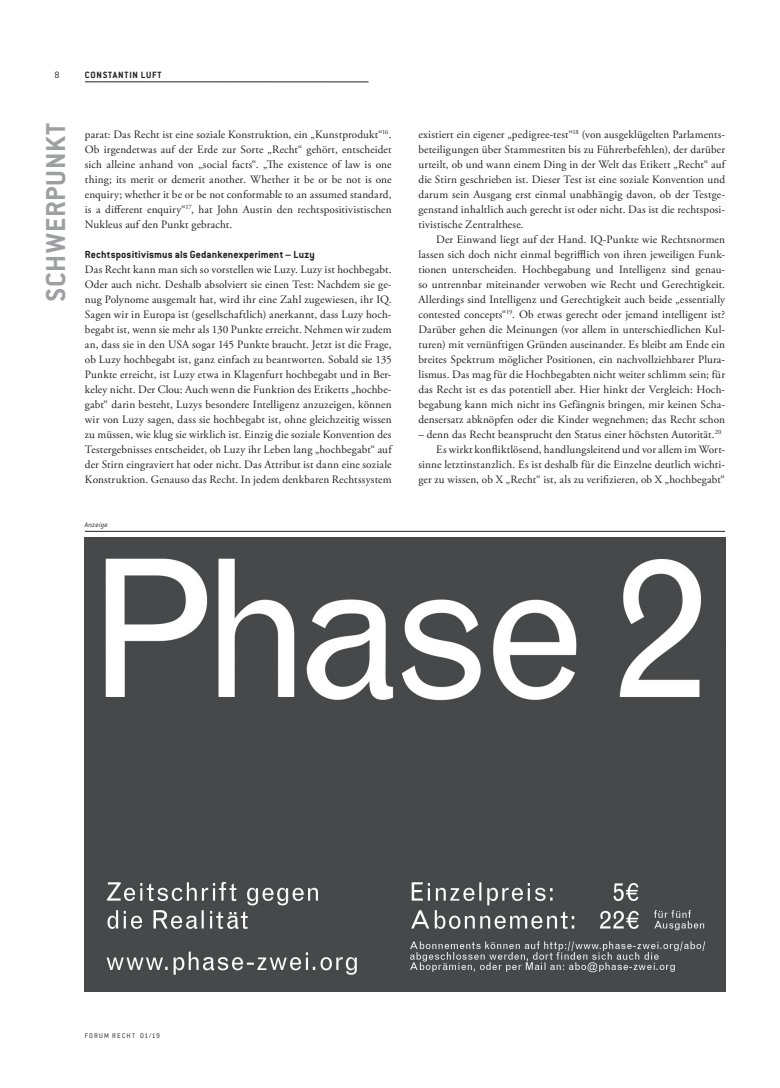
<style>
.page{position:relative;width:780px;height:1088px;background:#fff}
.page>*{position:absolute;margin:0;border:0;box-sizing:border-box;transform-origin:0 0}
.t1{font:700 30px "Conduit ITC";letter-spacing:.025em;color:#9d9fa2}
.t2{font:11.25px/15px "Adobe Garamond Pro";letter-spacing:.01em;color:#231f20;text-align:justify}
.t3{font:700 11.25px "Conduit ITC";letter-spacing:.01em;color:#231f20}
.t4{font:700 10px "Conduit ITC";letter-spacing:.08em;color:#231f20}
.t5{font:300 10px "Conduit ITC";color:#231f20}
.t6{font:300 7.5px "Conduit ITC";letter-spacing:.155em;color:#231f20}
.t7{font:italic 300 7.5px "Conduit ITC";letter-spacing:.02em;color:#231f20}
</style>
<div class="page">
<hr style="left:85px;top:81px;width:283px;height:1px;background:#231f20">
<img style="left:85px;top:537px;width:640px;height:454px">
<hr style="left:85px;top:531px;width:640px;height:1px;background:#231f20">
<p class="t5" style="left:55px;top:69px;width:7px">8</p>
<p class="t4" style="left:85px;top:68px;width:78px">CONSTANTIN LUFT</p>
<h1 class="t1" style="left:38px;top:302px;width:180px;rotate:-90deg">SCHWERPUNKT</h1>
<p class="t2" style="left:85px;top:127px;width:308px">parat: Das Recht ist eine soziale Konstruktion, ein „Kunstprodukt“<sup>16</sup>.<br>Ob irgendetwas auf der Erde zur Sorte „Recht“ gehört, entscheidet sich alleine anhand von „social facts“. „The existence of law is one thing; its merit or demerit another. Whether it be or be not is one enquiry; whether it be or be not conformable to an assumed standard, is a different enquiry“<sup>17</sup>, hat John Austin den rechtspositivistischen Nukleus auf den Punkt gebracht.</p>
<p class="t3" style="left:85px;top:247px;width:231px">Rechtspositivismus als Gedankenexperiment – Luzy</p>
<p class="t2" style="left:85px;top:262px;width:308px">Das Recht kann man sich so vorstellen wie Luzy. Luzy ist hochbegabt.<br>Oder auch nicht. Deshalb absolviert sie einen Test: Nachdem sie ge&shy;nug Polynome ausgemalt hat, wird ihr eine Zahl zugewiesen, ihr IQ.<br>Sagen wir in Europa ist (gesellschaftlich) anerkannt, dass Luzy hoch&shy;begabt ist, wenn sie mehr als 130 Punkte erreicht. Nehmen wir zudem an, dass sie in den USA sogar 14 5 Punkte braucht. Jetzt ist die Frage, ob Luzy hochbegabt ist, ganz einfach zu beantworten. Sobald sie 135<br>Punkte erreicht, ist Luzy etwa in Klagenfurt hochbegabt und in Ber&shy;keley nicht. Der Clou: Auch wenn die Funktion des Etiketts „hochbe&shy;gabt“ darin besteht, Luzys besondere Intelligenz anzuzeigen, können wir von Luzy sagen, dass sie hochbegabt ist, ohne gleichzeitig wissen zu müssen, wie klug sie wirklich ist. Einzig die soziale Konvention des Testergebnisses entscheidet, ob Luzy ihr Leben lang „hochbegabt“ auf der Stirn eingraviert hat oder nicht. Das Attribut ist dann eine soziale Konstruktion. Genauso das Recht. In jedem denkbaren Rechtssystem</p>
<p class="t7" style="left:85px;top:520px;width:24px">Anzeige</p>
<p class="t2" style="left:418px;top:127px;width:308px">existiert ein eigener „pedigree-test“<sup>18</sup> (von ausgeklügelten Parlaments&shy;beteiligungen über Stammesriten bis zu Führerbefehlen), der darüber urteilt, ob und wann einem Ding in der Welt das Etikett „Recht“ auf die Stirn geschrieben ist. Dieser Test ist eine soziale Konvention und darum sein Ausgang erst einmal unabhängig davon, ob der Testge&shy;genstand inhaltlich auch gerecht ist oder nicht. Das ist die rechtsposi&shy;tivistische Zentralthese.</p>
<p class="t2" style="left:418px;top:232px;width:308px;text-indent:18px">Der Einwand liegt auf der Hand. IQ-Punkte wie Rechtsnormen lassen sich doch nicht einmal begrifflich von ihren jeweiligen Funk&shy;tionen unterscheiden. Hochbegabung und Intelligenz sind genau&shy;so untrennbar miteinander verwoben wie Recht und Gerechtigkeit.<br>Allerdings sind Intelligenz und Gerechtigkeit auch beide „essentially contested concepts“<sup>19</sup>. Ob etwas gerecht oder jemand intelligent ist?<br>Darüber gehen die Meinungen (vor allem in unterschiedlichen Kul&shy;turen) mit vernünftigen Gründen auseinander. Es bleibt am Ende ein breites Spektrum möglicher Positionen, ein nachvollziehbarer Plura&shy;lismus. Das mag für die Hochbegabten nicht weiter schlimm sein; für das Recht ist es das potentiell aber. Hier hinkt der Vergleich: Hoch&shy;begabung kann mich nicht ins Gefängnis bringen, mir keinen Scha&shy;densersatz abknöpfen oder die Kinder wegnehmen; das Recht schon</p>
<p class="t2" style="left:418px;top:427px;width:304px">– denn das Recht beansprucht den Status einer höchsten Autorität.<sup>20</sup></p>
<p class="t2" style="left:436px;top:442px;width:290px">Es wirkt konfliktlösend, handlungsleitend und vor allem im Wort-</p>
<p class="t2" style="left:418px;top:457px;width:308px">sinne letztinstanzlich. Es ist deshalb für die Einzelne deutlich wichti-</p>
<p class="t2" style="left:418px;top:472px;width:308px">ger zu wissen, ob X „Recht“ ist, als zu verifizieren, ob X „hochbegabt“</p>
<p class="t6" style="left:85px;top:1031px;width:77px">FORUM RECHT 01/19</p>
</div>
